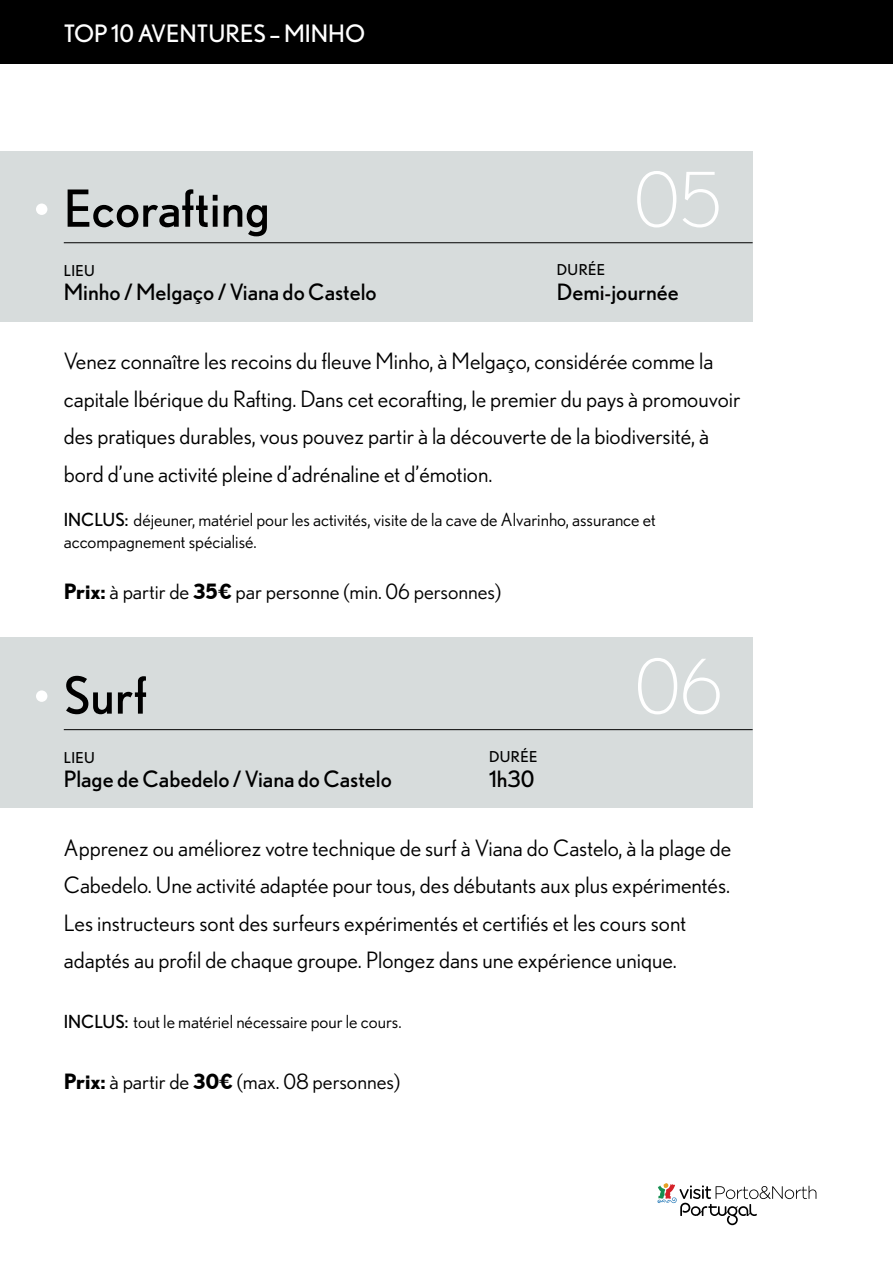
<style>
.page{position:relative;width:893px;height:1263px;background:#fff}
.page>*{position:absolute;margin:0;border:0;box-sizing:border-box;transform-origin:0 0}
.t1{font:300 75px "Nobel";color:#fff}
.t2{font:51px "Nobel";color:#000}
.t3{font:24px "Nobel";color:#fff}
.t4{font:22.5px/37.5px "Nobel WGL";color:#000}
.t5{font:22.5px "Nobel";color:#000}
.t6{font:21px "Nobel WGL";color:#000}
.t7{font:18px/21.6px "Nobel WGL";color:#000}
.t8{font:15px "Nobel";letter-spacing:.025em;color:#000}
.s1{font-family:"Nobel"}
.s2{font-weight:700}
</style>
<div class="page">
<div style="left:0;top:0;width:893px;height:64px;background:#000"></div>
<svg style="left:657px;top:1183px;width:159px;height:42px"></svg>
<div style="left:0;top:638px;width:753px;height:170px;background:#d7dcdc"></div>
<hr style="left:64px;top:729px;width:689px;height:1px;background:#000">
<div style="left:36px;top:690px;width:11px;height:12px;background:#fff;border-radius:50%"></div>
<div style="left:0;top:151px;width:753px;height:170px;background:#d7dcdc"></div>
<hr style="left:64px;top:242px;width:689px;height:1px;background:#000">
<div style="left:36px;top:203px;width:11px;height:12px;background:#fff;border-radius:50%"></div>
<p class="t3" style="left:64px;top:19px;width:303px">TOP 10 AVENTURES – MINHO</p>
<h2 class="t2" style="left:64px;top:179px;width:208px">Ecorafting</h2>
<p class="t8" style="left:64px;top:262px;width:33px">LIEU</p>
<p class="t5" style="left:64px;top:279px;width:314px">Minho / Melgaço / Viana do Castelo</p>
<h1 class="t1" style="left:634px;top:159px;width:90px">05</h1>
<p class="t8" style="left:557px;top:261px;width:50px">DURÉE</p>
<p class="t5" style="left:557px;top:279px;width:124px">Demi-journée</p>
<p class="t4" style="left:64px;top:341px;width:678px">Venez connaître les recoins du fleuve Minho, à Melgaço, considérée comme la capitale Ibérique du Rafting. Dans cet ecorafting, le premier du pays à promouvoir des pratiques durables, vous pouvez partir à la découverte de la biodiversité, à bord d’une activité pleine d’adrénaline et d’émotion.</p>
<p class="t7" style="left:64px;top:508px;width:593px"><span class="s1">INCLUS:</span> déjeuner, matériel pour les activités, visite de la cave de Alvarinho, assurance et accompagnement spécialisé.</p>
<p class="t6" style="left:64px;top:577px;width:439px"><span class="s2">Prix:</span> à partir de <span class="s2">35€</span> par personne (min. 06 personnes)</p>
<h2 class="t2" style="left:64px;top:666px;width:85px">Surf</h2>
<p class="t8" style="left:64px;top:749px;width:33px">LIEU</p>
<p class="t5" style="left:64px;top:766px;width:330px">Plage de Cabedelo / Viana do Castelo</p>
<p class="t8" style="left:489px;top:748px;width:50px">DURÉE</p>
<p class="t5" style="left:489px;top:766px;width:47px">1h30</p>
<h1 class="t1" style="left:635px;top:646px;width:89px">06</h1>
<p class="t4" style="left:64px;top:828px;width:669px">Apprenez ou améliorez votre technique de surf à Viana do Castelo, à la plage de Cabedelo. Une activité adaptée pour tous, des débutants aux plus expérimentés.<br>Les instructeurs sont des surfeurs expérimentés et certifiés et les cours sont adaptés au profil de chaque groupe. Plongez dans une expérience unique.</p>
<p class="t7" style="left:64px;top:1010px;width:339px"><span class="s1">INCLUS:</span> tout le matériel nécessaire pour le cours.</p>
<p class="t6" style="left:64px;top:1066px;width:338px"><span class="s2">Prix:</span> à partir de <span class="s2">30€</span> (max. 08 personnes)</p>
</div>
